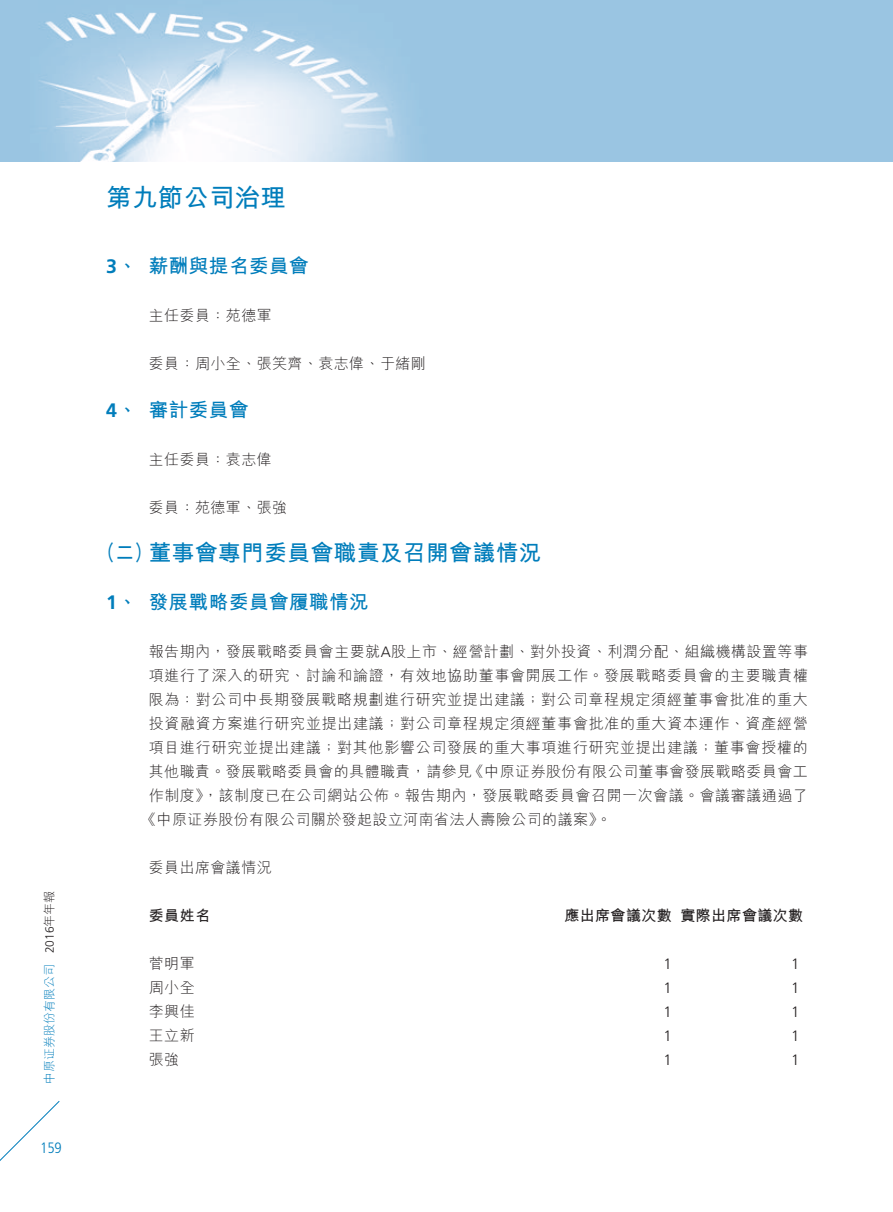
<style>
.page{position:relative;width:893px;height:1212px;background:#fff}
.page>*{position:absolute;margin:0;border:0;box-sizing:border-box;transform-origin:0 0}
.t1{font:700 25.5px "M Hei HK";letter-spacing:.01em;color:#007dbb}
.t2{font:700 22.5px "M Hei HK";letter-spacing:.03em;color:#007dbb;scale:.8 1}
.t3{font:700 19.5px "M Hei HK";letter-spacing:.03em;color:#007dbb}
.t4{font:300 15px "M Hei HK";letter-spacing:.035em;color:#231f20}
.t5{font:700 15px "M Hei HK";letter-spacing:.03em;color:#231f20}
.t6{font:300 15px "Frutiger LT Std";color:#231f20}
.t7{font:300 condensed 15px "Frutiger LT Std";color:#007dbb}
.t8{font:300 12px "M Hei HK";letter-spacing:.005em;color:#007dbb}
.s1{font-family:"M Hei HKS"}
.s2{font-family:"Frutiger LT Std";color:#231f20}
.s3{color:#231f20}
.s4{font-family:"Frutiger LT Std"}
</style>
<div class="page">
<img style="left:0;top:0;width:893px;height:162px">
<svg style="left:0;top:1101px;width:60px;height:60px"></svg>
<p class="t8" style="left:41px;top:1084px;width:195px;rotate:-90deg">中原<span class="s1">證</span>券股份有限公司 <span class="s2">2016</span><span class="s3">年年報</span></p>
<p class="t7" style="left:40px;top:1139px;width:23px">159</p>
<h1 class="t1" style="left:106px;top:179px;width:181px">第九節公司治理</h1>
<h3 class="t3" style="left:106px;top:251px;width:204px"><span class="s4">3</span>、薪酬與提名委員會</h3>
<p class="t4" style="left:149px;top:304px;width:124px">主任委員：苑德軍</p>
<p class="t4" style="left:149px;top:352px;width:279px">委員：周小全、張笑齊、袁志偉、于緒剛</p>
<h3 class="t3" style="left:106px;top:395px;width:144px"><span class="s4">4</span>、審計委員會</h3>
<p class="t4" style="left:149px;top:448px;width:124px">主任委員：袁志偉</p>
<p class="t4" style="left:149px;top:496px;width:140px">委員：苑德軍、張強</p>
<h2 class="t2" style="left:97px;top:536px;width:557px">（二）董事會專門委員會職責及召開會議情況</h2>
<h3 class="t3" style="left:106px;top:587px;width:264px"><span class="s4">1</span>、發展戰略委員會履職情況</h3>
<p class="t4" style="left:149px;top:640px;width:661px">報告期內，發展戰略委員會主要就<span class="s4">A</span>股上市、經營計劃、對外投資、利潤分配、組織機構設置等事</p>
<p class="t4" style="left:149px;top:664px;width:661px">項進行了深入的研究、討論和論證，有效地協助董事會開展工作。發展戰略委員會的主要職責權</p>
<p class="t4" style="left:149px;top:688px;width:660px">限為：對公司中長期發展戰略規劃進行研究並提出建議；對公司章程規定須經董事會批准的重大</p>
<p class="t4" style="left:149px;top:712px;width:660px">投資融資方案進行研究並提出建議；對公司章程規定須經董事會批准的重大資本運作、資產經營</p>
<p class="t4" style="left:149px;top:736px;width:660px">項目進行研究並提出建議；對其他影響公司發展的重大事項進行研究並提出建議；董事會授權的</p>
<p class="t4" style="left:149px;top:760px;width:660px">其他職責。發展戰略委員會的具體職責，請參見《中原<span class="s1">證</span>券股份有限公司董事會發展戰略委員會工</p>
<p class="t4" style="left:149px;top:784px;width:661px">作制度》，該制度已在公司網站公佈。報告期內，發展戰略委員會召開一次會議。會議審議通過了</p>
<p class="t4" style="left:141px;top:808px;width:472px">《中原<span class="s1">證</span>券股份有限公司關於發起設立河南省法人壽險公司的議案》。</p>
<p class="t4" style="left:149px;top:856px;width:124px">委員出席會議情況</p>
<p class="t5" style="left:149px;top:905px;width:63px">委員姓名</p>
<p class="t5" style="left:564px;top:905px;width:240px">應出席會議次數實際出席會議次數</p>
<p class="t4" style="left:149px;top:953px;width:47px">菅明軍</p>
<p class="t6" style="left:663px;top:955px;width:10px">1</p>
<p class="t6" style="left:791px;top:955px;width:10px">1</p>
<p class="t4" style="left:149px;top:977px;width:47px">周小全</p>
<p class="t6" style="left:663px;top:979px;width:10px">1</p>
<p class="t6" style="left:791px;top:979px;width:10px">1</p>
<p class="t4" style="left:149px;top:1001px;width:47px">李興佳</p>
<p class="t6" style="left:663px;top:1003px;width:10px">1</p>
<p class="t6" style="left:791px;top:1003px;width:10px">1</p>
<p class="t4" style="left:149px;top:1025px;width:47px">王立新</p>
<p class="t6" style="left:663px;top:1027px;width:10px">1</p>
<p class="t6" style="left:791px;top:1027px;width:10px">1</p>
<p class="t4" style="left:149px;top:1049px;width:32px">張強</p>
<p class="t6" style="left:663px;top:1051px;width:10px">1</p>
<p class="t6" style="left:791px;top:1051px;width:10px">1</p>
</div>
